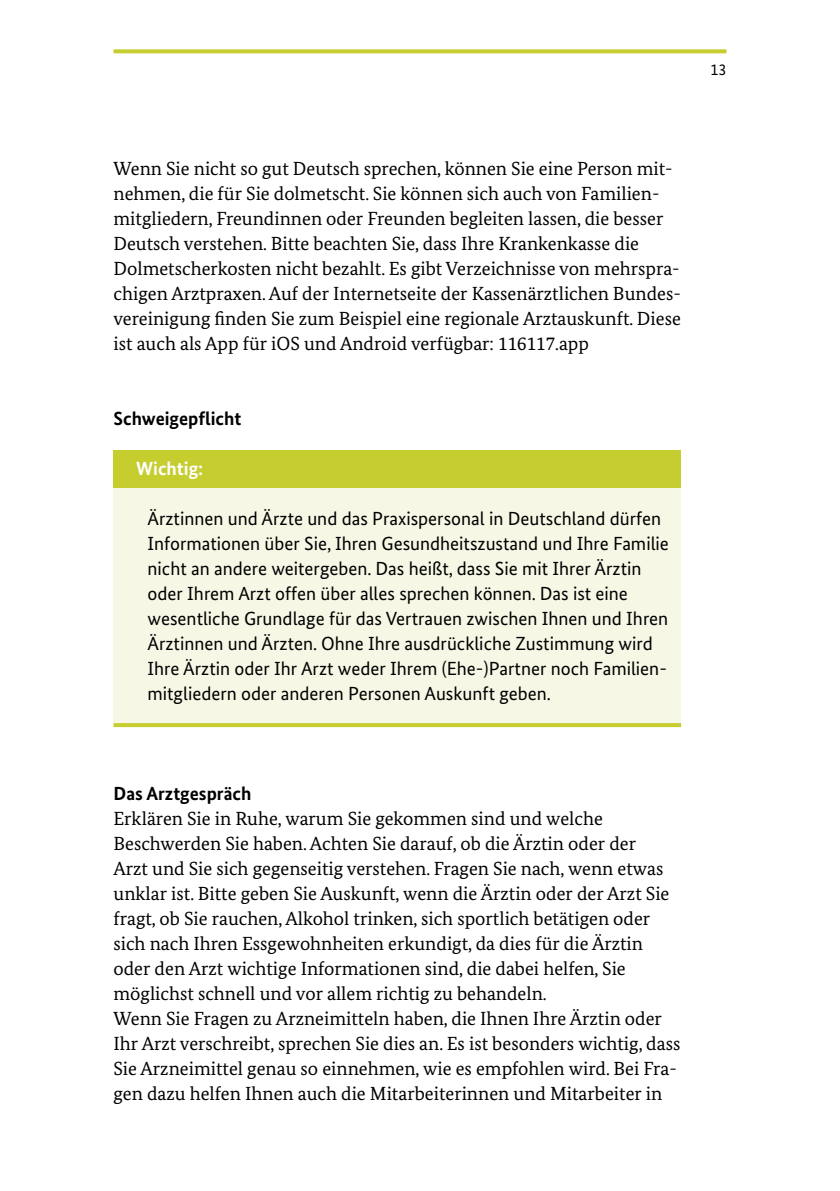
<style>
.page{position:relative;width:840px;height:1191px;background:#fff}
.page>*{position:absolute;margin:0;border:0;box-sizing:border-box;transform-origin:0 0}
.P_Fließtext_Serif{font:19px/25px "Bundes Serif";color:#000}
.P_Kasten{font:19px/25px "Bundes Sans";color:#000}
.P_Fließtext_Serif-2{font:700 19px "Bundes Sans";color:#000}
.t1{font:700 19px "Bundes Sans";color:#fff}
.t2{font:16px "Bundes Sans";color:#000}
</style>
<div class="page">
<svg style="left:113px;top:49px;width:613px;height:4px;fill:#c6cd2f"></svg>
<svg style="left:113px;top:723px;width:567px;height:4px;fill:#c6cd2f"></svg>
<div style="left:113px;top:476px;width:567px;height:247px;background:#f7f7e6"></div>
<div style="left:113px;top:450px;width:567px;height:38px;background:#c6cd2f"></div>
<p class="t2" style="left:710px;top:60px;width:17px">13</p>
<p class="P_Fließtext_Serif" style="left:113px;top:156px;width:568px">Wenn Sie nicht so gut Deutsch sprechen, können Sie eine Person mit---- nehmen, die für Sie dolmetscht. Sie können sich auch von Familien&shy;mitgliedern, Freundinnen oder Freunden begleiten lassen, die besser Deutsch verstehen. Bitte beachten Sie, dass Ihre Krankenkasse die Dolmetscherkosten nicht bezahlt. Es gibt Verzeichnisse von mehrspra&shy;chigen Arztpraxen. Auf der Internetseite der Kassenärztlichen Bundes&shy;vereinigung finden Sie zum Beispiel eine regionale Arztauskunft. Diese ist auch als App für iOS und Android verfügbar: 116117.app</p>
<p class="P_Fließtext_Serif-2" style="left:113px;top:407px;width:129px">Schweigepflicht</p>
<p class="t1" style="left:136px;top:457px;width:69px">Wichtig:</p>
<p class="P_Kasten" style="left:147px;top:506px;width:522px">Ärztinnen und Ärzte und das Praxispersonal in Deutschland dürfen Informationen über Sie, Ihren Gesundheitszustand und Ihre Familie nicht an andere weitergeben. Das heißt, dass Sie mit Ihrer Ärztin oder Ihrem Arzt offen über alles sprechen können. Das ist eine wesentliche Grundlage für das Vertrauen zwischen Ihnen und Ihren Ärztinnen und Ärzten. Ohne Ihre ausdrückliche Zustimmung wird Ihre Ärztin oder Ihr Arzt weder Ihrem (Ehe-)Partner noch Familien&shy;mitgliedern oder anderen Personen Auskunft geben.</p>
<p class="P_Fließtext_Serif-2" style="left:113px;top:782px;width:139px">Das Arztgespräch</p>
<p class="P_Fließtext_Serif" style="left:113px;top:806px;width:557px">Erklären Sie in Ruhe, warum Sie gekommen sind und welche Beschwerden Sie haben. Achten Sie darauf, ob die Ärztin oder der Arzt und Sie sich gegenseitig verstehen. Fragen Sie nach, wenn etwas unklar ist. Bitte geben Sie Auskunft, wenn die Ärztin oder der Arzt Sie fragt, ob Sie rauchen, Alkohol trinken, sich sportlich betätigen oder sich nach Ihren Essgewohnheiten erkundigt, da dies für die Ärztin oder den Arzt wichtige Informationen sind, die dabei helfen, Sie möglichst schnell und vor allem richtig zu behandeln.</p>
<p class="P_Fließtext_Serif" style="left:113px;top:1006px;width:568px">Wenn Sie Fragen zu Arzneimitteln haben, die Ihnen Ihre Ärztin oder Ihr Arzt verschreibt, sprechen Sie dies an. Es ist besonders wichtig, dass Sie Arzneimittel genau so einnehmen, wie es empfohlen wird. Bei Fra&shy;gen dazu helfen Ihnen auch die Mitarbeiterinnen und Mitarbeiter in</p>
</div>
